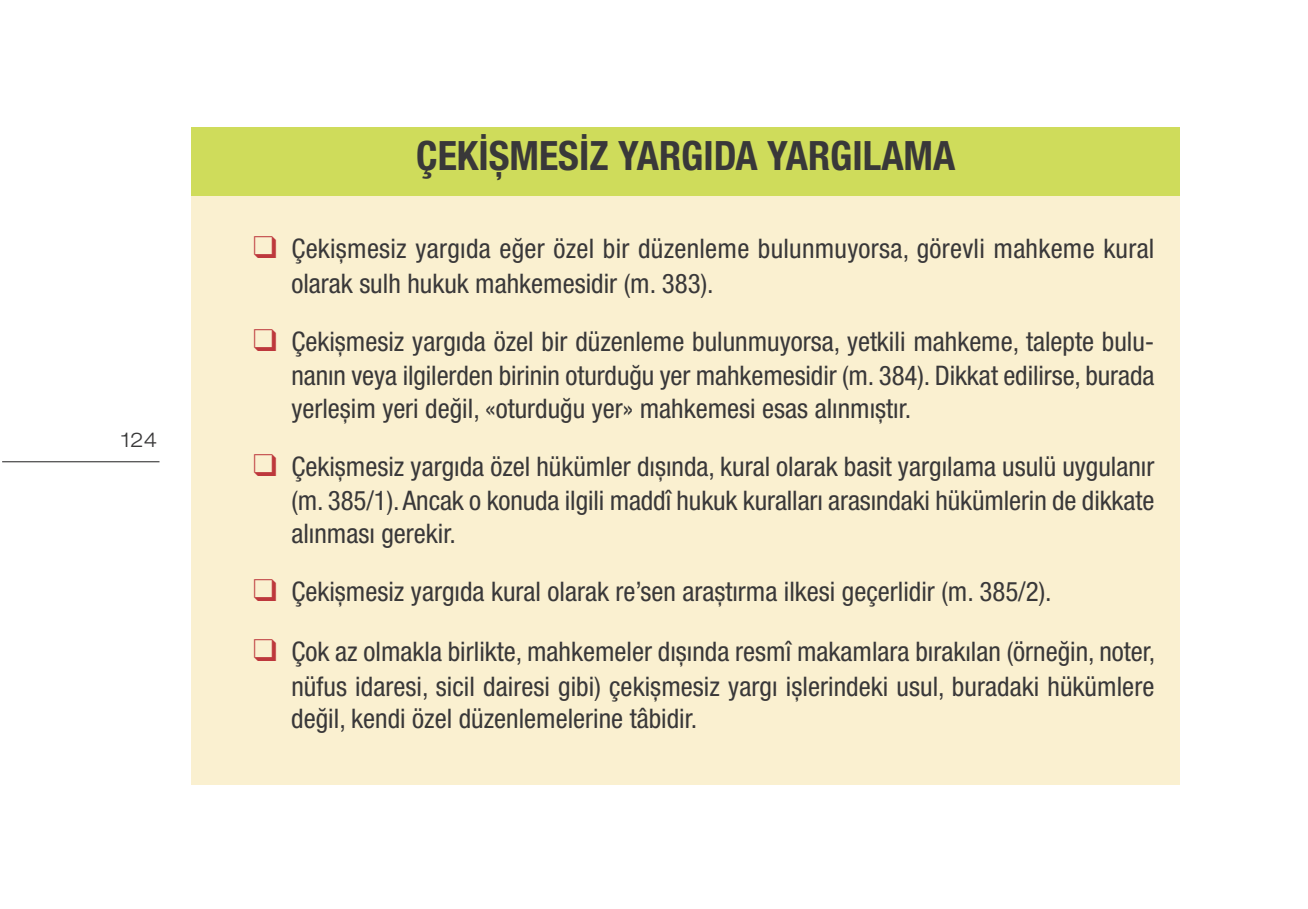
<style>
.page{position:relative;width:1308px;height:909px;background:#fff}
.page>*{position:absolute;margin:0;border:0;box-sizing:border-box;transform-origin:0 0}
.t1{font:700 condensed 40.5px "Helvetica Neue LT Pro";color:#393839}
.t2{font:condensed 27px/33.5px "Helvetica Neue LT Pro";color:#393839;text-align:justify}
.t3{font:300 expanded 20.25px "Helvetica Neue LT Pro";color:#393839}
.s1{color:#bd383c}
</style>
<div class="page">
<hr style="left:2px;top:461px;width:157px;height:1px;background:#393839">
<div style="left:191px;top:196px;width:989px;height:589px;background:#faf0d0"></div>
<div style="left:191px;top:128px;width:989px;height:68px;background:#cfdc5b"></div>
<p class="t3" style="left:121px;top:433px;width:38px">124</p>
<h1 class="t1" style="left:416px;top:142px;width:541px">ÇEKİŞMESİZ YARGIDA YARGILAMA</h1>
<p class="t2" style="left:291px;top:234px;width:864px;line-height:34.4px;text-indent:-38px"><span class="s1">❑</span> Çekişmesiz yargıda eğer özel bir düzenleme bulunmuyorsa, görevli mahkeme kural olarak sulh hukuk mahkemesidir (m. 383).</p>
<p class="t2" style="left:291px;top:327px;width:864px;text-indent:-38px"><span class="s1">❑</span> Çekişmesiz yargıda özel bir düzenleme bulunmuyorsa, yetkili mahkeme, talepte bulu&shy;nanın veya ilgilerden birinin oturduğu yer mahkemesidir (m. 384). Dikkat edilirse, burada yerleşim yeri değil, «oturduğu yer» mahkemesi esas alınmıştır.</p>
<p class="t2" style="left:291px;top:452px;width:864px;text-indent:-38px"><span class="s1">❑</span> Çekişmesiz yargıda özel hükümler dışında, kural olarak basit yargılama usulü uygulanır (m. 385/1). Ancak o konuda ilgili maddî hukuk kuralları arasındaki hükümlerin de dikkate alınması gerekir.</p>
<p class="t2" style="left:253px;top:577px;width:800px"><span class="s1">❑</span> Çekişmesiz yargıda kural olarak re’sen araştırma ilkesi geçerlidir (m. 385/2).</p>
<p class="t2" style="left:291px;top:637px;width:865px;text-indent:-38px"><span class="s1">❑</span> Çok az olmakla birlikte, mahkemeler dışında resmî makamlara bırakılan (örneğin, noter, nüfus idaresi, sicil dairesi gibi) çekişmesiz yargı işlerindeki usul, buradaki hükümlere değil, kendi özel düzenlemelerine tâbidir.</p>
</div>
